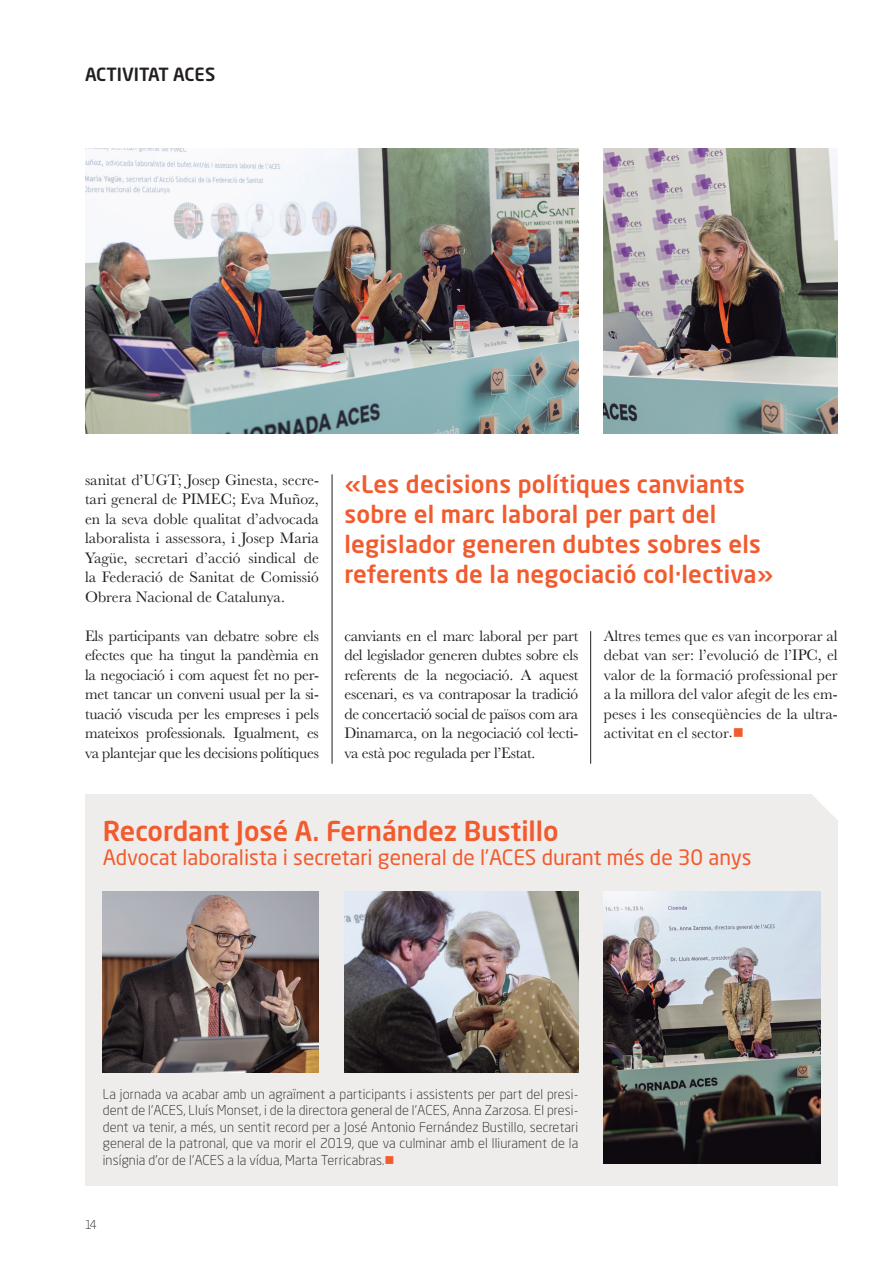
<style>
.page{position:relative;width:893px;height:1263px;background:#fff}
.page>*{position:absolute;margin:0;border:0;box-sizing:border-box;transform-origin:0 0}
.TEXTO_GENERAL_REVIST{font:500 27px "Neo Sans Std";color:#f15b2e}
.t1{font:500 24px/30px "Neo Sans Std";letter-spacing:.01em;color:#f15b2e}
.TEXTO_GENERAL_REVIST-2{font:21px "Neo Sans Std";color:#f15b2e}
.t2{font:500 18px "Neo Sans Std";color:#231f20}
.t3{font:15.75px/19.5px "Baskerville";letter-spacing:-.02em;color:#231f20;text-align:justify}
.TEXTO_GENERAL_REVIST-3{font:300 13.5px/16.5px "Neo Sans Std";letter-spacing:.005em;color:#231f20;text-align:justify}
.t4{font:300 12px "Neo Sans Std";color:#231f20}
.s1{color:#f15b2e}
</style>
<div class="page">
<hr style="left:332px;top:474px;width:1px;height:290px;background:#231f20">
<hr style="left:590px;top:631px;width:1px;height:133px;background:#231f20">
<div style="left:85px;top:795px;width:753px;height:391px;background:#efedec"></div>
<svg style="left:813px;top:795px;width:25px;height:25px"></svg>
<img style="left:604px;top:891px;width:217px;height:272px">
<img style="left:604px;top:149px;width:234px;height:285px">
<img style="left:85px;top:149px;width:493px;height:285px">
<img style="left:344px;top:891px;width:234px;height:181px">
<img style="left:103px;top:891px;width:216px;height:181px">
<p class="t2" style="left:85px;top:63px;width:132px">ACTIVITAT ACES</p>
<p class="t3" style="left:85px;top:470px;width:235px">sanitat d’UGT; Josep Ginesta, secre&shy;tari general de PIMEC; Eva Muñoz, en la seva doble qualitat d’advocada laboralista i assessora, i Josep Maria Yagüe, secretari d’acció sindical de la Federació de Sanitat de Comissió Obrera Nacional de Catalunya.</p>
<p class="t3" style="left:85px;top:626px;width:235px">Els participants van debatre sobre els efectes que ha tingut la pandèmia en la negociació i com aquest fet no per&shy;met tancar un conveni usual per la si&shy;tuació viscuda per les empreses i pels mateixos professionals. Igualment, es va plantejar que les decisions polítiques</p>
<p class="t1" style="left:344px;top:468px;width:430px">«Les decisions polítiques canviants sobre el marc laboral per part del legislador generen dubtes sobres els referents de la negociació col·lectiva»</p>
<p class="t3" style="left:344px;top:626px;width:235px">canviants en el marc laboral per part del legislador generen dubtes sobre els referents de la negociació. A aquest escenari, es va contraposar la tradició de concertació social de països com ara Dinamarca, on la negociació col·lecti&shy;va està poc regulada per l’Estat.</p>
<p class="t3" style="left:604px;top:626px;width:235px">Altres temes que es van incorporar al debat van ser: l’evolució de l’IPC, el valor de la formació professional per a la millora del valor afegit de les em&shy;peses i les conseqüències de la ultra&shy;activitat en el sector.<span class="s1">■</span></p>
<p class="TEXTO_GENERAL_REVIST" style="left:103px;top:813px;width:457px">Recordant José A. Fernández Bustillo</p>
<p class="TEXTO_GENERAL_REVIST-2" style="left:103px;top:844px;width:650px">Advocat laboralista i secretari general de l’ACES durant més de 30 anys</p>
<p class="TEXTO_GENERAL_REVIST-3" style="left:103px;top:1086px;width:477px">La jornada va acabar amb un agraïment a participants i assistents per part del presi&shy;dent de l’ACES, Lluís Monset, i de la directora general de l’ACES, Anna Zarzosa. El presi&shy;dent va tenir, a més, un sentit record per a José Antonio Fernández Bustillo, secretari general de la patronal, que va morir el 2019, que va culminar amb el lliurament de la insígnia d’or de l’ACES a la vídua, Marta Terricabras.<span class="s1">■</span></p>
<p class="t4" style="left:85px;top:1218px;width:13px">14</p>
</div>
